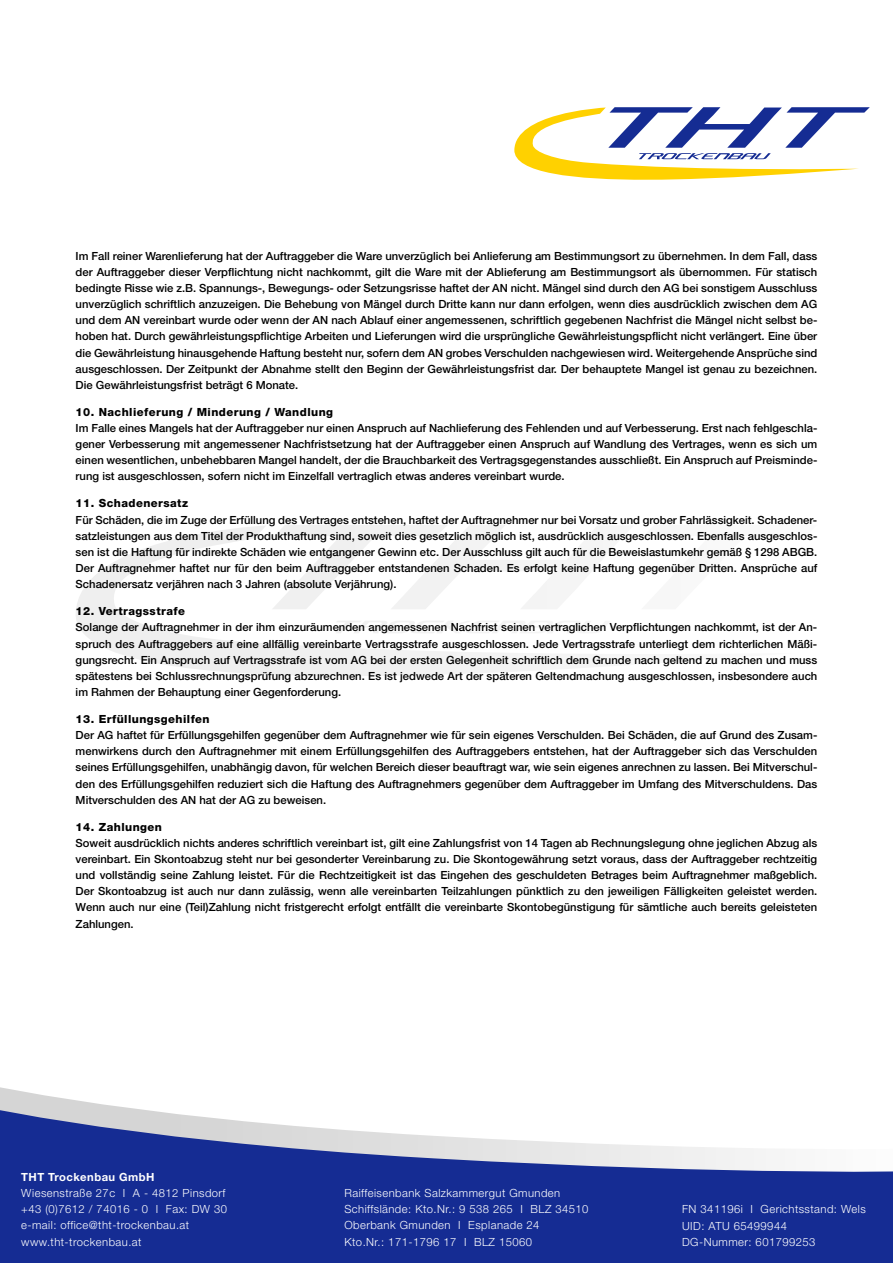
<style>
.page{position:relative;width:893px;height:1263px;background:#fff}
.page>*{position:absolute;margin:0;border:0;box-sizing:border-box;transform-origin:0 0}
.t1{font:500 11.25px/16.2px "Helvetica Neue LT Pro";color:#000;text-align:justify}
.t2{font:300 11.25px/16.2px "Helvetica Neue LT Pro";letter-spacing:.04em;color:#fff}
.t3{font:800 11.25px "Helvetica Neue LT Pro";letter-spacing:.04em;color:#000}
.t4{font:700 11.25px "Helvetica Neue LT Pro";letter-spacing:.04em;color:#fff}
</style>
<div class="page">
<div style="left:0;top:1188px;width:893px;height:75px;background:#152c93"></div>
<svg style="left:0;top:1087px;width:893px;height:101px"></svg>
<svg style="left:514px;top:107px;width:356px;height:73px"></svg>
<svg style="left:76px;top:525px;width:471px;height:151px"></svg>
<p class="t1" style="left:76px;top:247px;width:743px">Im Fall reiner Warenlieferung hat der Auftraggeber die Ware unverzüglich bei Anlieferung am Bestimmungsort zu übernehmen. In dem Fall, dass der Auftraggeber dieser Verpflichtung nicht nachkommt, gilt die Ware mit der Ablieferung am Bestimmungsort als übernommen. Für statisch bedingte Risse wie z.B. Spannungs-, Bewegungs- oder Setzungsrisse haftet der AN nicht. Mängel sind durch den AG bei sonstigem Ausschluss unverzüglich schriftlich anzuzeigen. Die Behebung von Mängel durch Dritte kann nur dann erfolgen, wenn dies ausdrücklich zwischen dem AG und dem AN vereinbart wurde oder wenn der AN nach Ablauf einer angemessenen, schriftlich gegebenen Nachfrist die Mängel nicht selbst be&shy;hoben hat. Durch gewährleistungspflichtige Arbeiten und Lieferungen wird die ursprüngliche Gewährleistungspflicht nicht verlängert. Eine über die Gewährleistung hinausgehende Haftung besteht nur, sofern dem AN grobes Verschulden nachgewiesen wird. Weitergehende Ansprüche sind ausgeschlossen. Der Zeitpunkt der Abnahme stellt den Beginn der Gewährleistungsfrist dar. Der behauptete Mangel ist genau zu bezeichnen.<br>Die Gewährleistungsfrist beträgt 6 Monate.</p>
<p class="t3" style="left:76px;top:405px;width:259px">10. Nachlieferung / Minderung / Wandlung</p>
<p class="t1" style="left:76px;top:420px;width:743px">Im Falle eines Mangels hat der Auftraggeber nur einen Anspruch auf Nachlieferung des Fehlenden und auf Verbesserung. Erst nach fehlgeschla&shy;gener Verbesserung mit angemessener Nachfristsetzung hat der Auftraggeber einen Anspruch auf Wandlung des Vertrages, wenn es sich um einen wesentlichen, unbehebbaren Mangel handelt, der die Brauchbarkeit des Vertragsgegenstandes ausschließt. Ein Anspruch auf Preisminde&shy;rung ist ausgeschlossen, sofern nicht im Einzelfall vertraglich etwas anderes vereinbart wurde.</p>
<p class="t3" style="left:76px;top:497px;width:114px">11. Schadenersatz</p>
<p class="t1" style="left:76px;top:511px;width:743px">Für Schäden, die im Zuge der Erfüllung des Vertrages entstehen, haftet der Auftragnehmer nur bei Vorsatz und grober Fahrlässigkeit. Schadener&shy;satzleistungen aus dem Titel der Produkthaftung sind, soweit dies gesetzlich möglich ist, ausdrücklich ausgeschlossen. Ebenfalls ausgeschlos&shy;sen ist die Haftung für indirekte Schäden wie entgangener Gewinn etc. Der Ausschluss gilt auch für die Beweislastumkehr gemäß § 1298 ABGB.<br>Der Auftragnehmer haftet nur für den beim Auftraggeber entstandenen Schaden. Es erfolgt keine Haftung gegenüber Dritten. Ansprüche auf Schadenersatz verjähren nach 3 Jahren (absolute Verjährung).</p>
<p class="t3" style="left:76px;top:604px;width:111px">12. Vertragsstrafe</p>
<p class="t1" style="left:76px;top:619px;width:743px">Solange der Auftragnehmer in der ihm einzuräumenden angemessenen Nachfrist seinen vertraglichen Verpflichtungen nachkommt, ist der An&shy;spruch des Auftraggebers auf eine allfällig vereinbarte Vertragsstrafe ausgeschlossen. Jede Vertragsstrafe unterliegt dem richterlichen Mäßi&shy;gungsrecht. Ein Anspruch auf Vertragsstrafe ist vom AG bei der ersten Gelegenheit schriftlich dem Grunde nach geltend zu machen und muss spätestens bei Schlussrechnungsprüfung abzurechnen. Es ist jedwede Art der späteren Geltendmachung ausgeschlossen, insbesondere auch im Rahmen der Behauptung einer Gegenforderung.</p>
<p class="t3" style="left:76px;top:712px;width:136px">13. Erfüllungsgehilfen</p>
<p class="t1" style="left:76px;top:727px;width:743px">Der AG haftet für Erfüllungsgehilfen gegenüber dem Auftragnehmer wie für sein eigenes Verschulden. Bei Schäden, die auf Grund des Zusam&shy;menwirkens durch den Auftragnehmer mit einem Erfüllungsgehilfen des Auftraggebers entstehen, hat der Auftraggeber sich das Verschulden seines Erfüllungsgehilfen, unabhängig davon, für welchen Bereich dieser beauftragt war, wie sein eigenes anrechnen zu lassen. Bei Mitverschul&shy;den des Erfüllungsgehilfen reduziert sich die Haftung des Auftragnehmers gegenüber dem Auftraggeber im Umfang des Mitverschuldens. Das Mitverschulden des AN hat der AG zu beweisen.</p>
<p class="t3" style="left:76px;top:820px;width:88px">14. Zahlungen</p>
<p class="t1" style="left:76px;top:834px;width:743px">Soweit ausdrücklich nichts anderes schriftlich vereinbart ist, gilt eine Zahlungsfrist von 14 Tagen ab Rechnungslegung ohne jeglichen Abzug als vereinbart. Ein Skontoabzug steht nur bei gesonderter Vereinbarung zu. Die Skontogewährung setzt voraus, dass der Auftraggeber rechtzeitig und vollständig seine Zahlung leistet. Für die Rechtzeitigkeit ist das Eingehen des geschuldeten Betrages beim Auftragnehmer maßgeblich.<br>Der Skontoabzug ist auch nur dann zulässig, wenn alle vereinbarten Teilzahlungen pünktlich zu den jeweiligen Fälligkeiten geleistet werden.<br>Wenn auch nur eine (Teil)Zahlung nicht fristgerecht erfolgt entfällt die vereinbarte Skontobegünstigung für sämtliche auch bereits geleisteten Zahlungen.</p>
<p class="t4" style="left:21px;top:1170px;width:135px">THT Trockenbau GmbH</p>
<p class="t2" style="left:21px;top:1185px;width:207px">Wiesenstraße 27c I A - 4812 Pinsdorf +43 (0)7612 / 74016 - 0 I Fax: DW 30 e-mail: office@tht-trockenbau.at www.tht-trockenbau.at</p>
<p class="t2" style="left:344px;top:1185px;width:246px">Raiffeisenbank Salzkammergut Gmunden Schiffslände: Kto.Nr.: 9 538 265 I BLZ 34510<br>Oberbank Gmunden I Esplanade 24<br>Kto.Nr.: 171-1796 17 I BLZ 15060</p>
<p class="t2" style="left:682px;top:1201px;width:185px">FN 341196i I Gerichtsstand: Wels<br>UID: ATU 65499944<br>DG-Nummer: 601799253</p>
</div>
